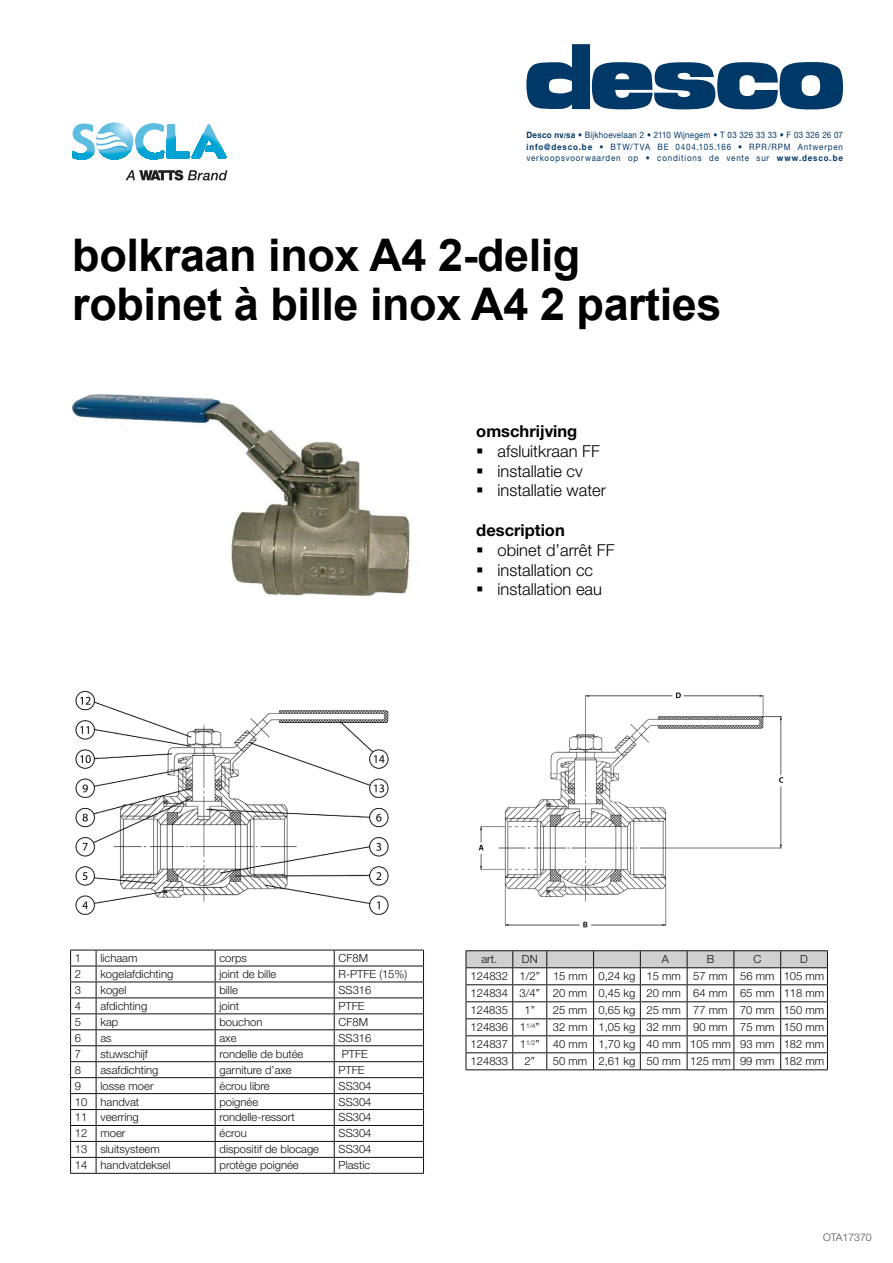
<style>
.page{position:relative;width:893px;height:1263px;background:#fff}
.page>*{position:absolute;margin:0;border:0;box-sizing:border-box;transform-origin:0 0}
.t1{font:700 45px/49.5px "Arial";letter-spacing:-.01em;color:#000}
.t2{font:300 16.5px "Helvetica Neue LT Std";color:#000}
.t3{font:700 16.5px "Helvetica Neue LT Std";color:#000}
.t4{font:300 11.25px "Helvetica Neue LT Std";color:#111212}
.t5{font:300 11.25px/17px "Helvetica Neue LT Std";color:#0f0f0f}
.t6{font:300 10.5px "Helvetica Neue LT Std";color:#4d4d4c}
.t7{font:8.85px/11.7px "Helvetica Neue LT Std";letter-spacing:.105em;color:#003867;text-align:justify;scale:.9 1}
.s1{font-weight:700}
.s2{font-weight:700;font-size:6.75px}
.s3{font-weight:500}
</style>
<div class="page">
<svg style="left:526px;top:44px;width:317px;height:66px"></svg>
<img style="left:72px;top:395px;width:339px;height:200px">
<img style="left:75px;top:690px;width:314px;height:225px">
<hr style="left:96px;top:950px;width:119px;height:1px;background:#111212">
<hr style="left:215px;top:950px;width:119px;height:1px;background:#111212">
<hr style="left:334px;top:950px;width:90px;height:1px;background:#111212">
<hr style="left:96px;top:966px;width:119px;height:1px;background:#111212">
<hr style="left:215px;top:966px;width:119px;height:1px;background:#111212">
<hr style="left:334px;top:966px;width:90px;height:1px;background:#111212">
<hr style="left:96px;top:982px;width:119px;height:1px;background:#111212">
<hr style="left:215px;top:982px;width:119px;height:1px;background:#111212">
<hr style="left:334px;top:982px;width:90px;height:1px;background:#111212">
<hr style="left:96px;top:997px;width:119px;height:1px;background:#111212">
<hr style="left:215px;top:997px;width:119px;height:1px;background:#111212">
<hr style="left:334px;top:997px;width:90px;height:1px;background:#111212">
<hr style="left:96px;top:1013px;width:119px;height:1px;background:#111212">
<hr style="left:215px;top:1013px;width:119px;height:1px;background:#111212">
<hr style="left:334px;top:1013px;width:90px;height:1px;background:#111212">
<hr style="left:96px;top:1029px;width:119px;height:1px;background:#111212">
<hr style="left:215px;top:1029px;width:119px;height:1px;background:#111212">
<hr style="left:334px;top:1029px;width:90px;height:1px;background:#111212">
<hr style="left:96px;top:1045px;width:119px;height:1px;background:#111212">
<hr style="left:215px;top:1045px;width:119px;height:1px;background:#111212">
<hr style="left:334px;top:1045px;width:90px;height:1px;background:#111212">
<hr style="left:96px;top:1061px;width:119px;height:1px;background:#111212">
<hr style="left:215px;top:1061px;width:119px;height:1px;background:#111212">
<hr style="left:334px;top:1061px;width:90px;height:1px;background:#111212">
<hr style="left:96px;top:1077px;width:119px;height:1px;background:#111212">
<hr style="left:215px;top:1077px;width:119px;height:1px;background:#111212">
<hr style="left:334px;top:1077px;width:90px;height:1px;background:#111212">
<hr style="left:96px;top:1093px;width:119px;height:1px;background:#111212">
<hr style="left:215px;top:1093px;width:119px;height:1px;background:#111212">
<hr style="left:334px;top:1093px;width:90px;height:1px;background:#111212">
<hr style="left:96px;top:1109px;width:119px;height:1px;background:#111212">
<hr style="left:215px;top:1109px;width:119px;height:1px;background:#111212">
<hr style="left:334px;top:1109px;width:90px;height:1px;background:#111212">
<hr style="left:96px;top:1125px;width:119px;height:1px;background:#111212">
<hr style="left:215px;top:1125px;width:119px;height:1px;background:#111212">
<hr style="left:334px;top:1125px;width:90px;height:1px;background:#111212">
<hr style="left:96px;top:1141px;width:119px;height:1px;background:#111212">
<hr style="left:215px;top:1141px;width:119px;height:1px;background:#111212">
<hr style="left:334px;top:1141px;width:90px;height:1px;background:#111212">
<hr style="left:96px;top:1157px;width:119px;height:1px;background:#111212">
<hr style="left:215px;top:1157px;width:119px;height:1px;background:#111212">
<svg style="left:215px;top:950px;width:1px;height:223px"></svg>
<hr style="left:334px;top:1157px;width:90px;height:1px;background:#111212">
<svg style="left:334px;top:950px;width:1px;height:223px"></svg>
<svg style="left:423px;top:950px;width:1px;height:223px"></svg>
<svg style="left:70px;top:950px;width:27px;height:224px"></svg>
<hr style="left:96px;top:1173px;width:119px;height:1px;background:#111212">
<hr style="left:215px;top:1173px;width:119px;height:1px;background:#111212">
<hr style="left:334px;top:1173px;width:90px;height:1px;background:#111212">
<img style="left:478px;top:692px;width:306px;height:236px">
<hr style="left:466px;top:950px;width:47px;height:1px;background:#0f0f0f">
<hr style="left:513px;top:950px;width:34px;height:1px;background:#0f0f0f">
<hr style="left:547px;top:950px;width:47px;height:1px;background:#0f0f0f">
<hr style="left:594px;top:950px;width:46px;height:1px;background:#0f0f0f">
<hr style="left:640px;top:950px;width:47px;height:1px;background:#0f0f0f">
<hr style="left:687px;top:950px;width:47px;height:1px;background:#0f0f0f">
<hr style="left:734px;top:950px;width:47px;height:1px;background:#0f0f0f">
<hr style="left:781px;top:950px;width:47px;height:1px;background:#0f0f0f">
<svg style="left:466px;top:951px;width:362px;height:118px"></svg>
<hr style="left:466px;top:1069px;width:47px;height:1px;background:#0f0f0f">
<hr style="left:513px;top:1069px;width:34px;height:1px;background:#0f0f0f">
<hr style="left:547px;top:1069px;width:47px;height:1px;background:#0f0f0f">
<hr style="left:594px;top:1069px;width:46px;height:1px;background:#0f0f0f">
<hr style="left:640px;top:1069px;width:47px;height:1px;background:#0f0f0f">
<hr style="left:687px;top:1069px;width:47px;height:1px;background:#0f0f0f">
<hr style="left:734px;top:1069px;width:47px;height:1px;background:#0f0f0f">
<hr style="left:781px;top:1069px;width:47px;height:1px;background:#0f0f0f">
<svg style="left:72px;top:122px;width:154px;height:38px"></svg>
<img style="left:125px;top:169px;width:103px;height:12px">
<p class="t7" style="left:526px;top:129px;width:353px"><span class="s1">Desco nv</span><span class="s2">/</span><span class="s1">sa</span> <span class="s3">•</span> Bijkhoevelaan 2 <span class="s3">•</span> 2110 Wijnegem <span class="s3">•</span> T 03 326 33 33 <span class="s3">•</span> F 03 326 26 07 <span class="s1">info@desco.be</span> <span class="s3">•</span> BTW/TVA BE 0404.105.166 <span class="s3">•</span> RPR/RPM Antwerpen verkoopsvoorwaarden op <span class="s3">•</span> conditions de vente sur <span class="s1">www.desco.be</span></p>
<h1 class="t1" style="left:72px;top:231px;width:651px">bolkraan inox A4 2-delig robinet à bille inox A4 2 parties</h1>
<h2 class="t3" style="left:476px;top:421px;width:103px">omschrijving</h2>
<h2 class="t2" style="left:476px;top:441px;width:125px">▪ afsluitkraan FF</h2>
<h2 class="t2" style="left:476px;top:461px;width:108px">▪ installatie cv</h2>
<h2 class="t2" style="left:476px;top:480px;width:131px">▪ installatie water</h2>
<h2 class="t3" style="left:476px;top:520px;width:90px">description</h2>
<h2 class="t2" style="left:476px;top:540px;width:140px">▪ obinet d’arrêt FF</h2>
<h2 class="t2" style="left:476px;top:560px;width:118px">▪ installation cc</h2>
<h2 class="t2" style="left:476px;top:579px;width:127px">▪ installation eau</h2>
<p class="t4" style="left:75px;top:951px;width:8px">1</p>
<p class="t4" style="left:100px;top:951px;width:39px">lichaam</p>
<p class="t4" style="left:219px;top:951px;width:29px">corps</p>
<p class="t4" style="left:338px;top:951px;width:31px">CF8M</p>
<p class="t4" style="left:75px;top:967px;width:8px">2</p>
<p class="t4" style="left:100px;top:967px;width:74px">kogelafdichting</p>
<p class="t4" style="left:219px;top:967px;width:58px">joint de bille</p>
<p class="t4" style="left:338px;top:967px;width:70px">R-PTFE (15%)</p>
<p class="t4" style="left:75px;top:983px;width:8px">3</p>
<p class="t4" style="left:100px;top:983px;width:28px">kogel</p>
<p class="t4" style="left:219px;top:983px;width:20px">bille</p>
<p class="t4" style="left:338px;top:983px;width:34px">SS316</p>
<p class="t4" style="left:75px;top:999px;width:8px">4</p>
<p class="t4" style="left:100px;top:999px;width:48px">afdichting</p>
<p class="t4" style="left:219px;top:999px;width:21px">joint</p>
<p class="t4" style="left:338px;top:999px;width:28px">PTFE</p>
<p class="t4" style="left:75px;top:1015px;width:8px">5</p>
<p class="t4" style="left:100px;top:1015px;width:19px">kap</p>
<p class="t4" style="left:219px;top:1015px;width:44px">bouchon</p>
<p class="t4" style="left:339px;top:1015px;width:31px">CF8M</p>
<p class="t4" style="left:75px;top:1031px;width:8px">6</p>
<p class="t4" style="left:100px;top:1031px;width:13px">as</p>
<p class="t4" style="left:219px;top:1031px;width:19px">axe</p>
<p class="t4" style="left:339px;top:1031px;width:34px">SS316</p>
<p class="t4" style="left:75px;top:1047px;width:8px">7</p>
<p class="t4" style="left:100px;top:1047px;width:49px">stuwschijf</p>
<p class="t4" style="left:219px;top:1047px;width:86px">rondelle de butée</p>
<p class="t4" style="left:342px;top:1047px;width:28px">PTFE</p>
<p class="t4" style="left:75px;top:1063px;width:8px">8</p>
<p class="t4" style="left:100px;top:1063px;width:60px">asafdichting</p>
<p class="t4" style="left:219px;top:1063px;width:74px">garniture d’axe</p>
<p class="t4" style="left:339px;top:1063px;width:28px">PTFE</p>
<p class="t4" style="left:75px;top:1079px;width:8px">9</p>
<p class="t4" style="left:100px;top:1079px;width:55px">losse moer</p>
<p class="t4" style="left:219px;top:1079px;width:52px">écrou libre</p>
<p class="t4" style="left:339px;top:1079px;width:34px">SS304</p>
<p class="t4" style="left:75px;top:1095px;width:66px">10 handvat</p>
<p class="t4" style="left:220px;top:1095px;width:40px">poignée</p>
<p class="t4" style="left:339px;top:1095px;width:34px">SS304</p>
<p class="t4" style="left:75px;top:1110px;width:65px">11 veerring</p>
<p class="t4" style="left:220px;top:1110px;width:77px">rondelle-ressort</p>
<p class="t4" style="left:339px;top:1110px;width:34px">SS304</p>
<p class="t4" style="left:75px;top:1126px;width:52px">12 moer</p>
<p class="t4" style="left:220px;top:1126px;width:29px">écrou</p>
<p class="t4" style="left:339px;top:1126px;width:34px">SS304</p>
<p class="t4" style="left:75px;top:1142px;width:86px">13 sluitsysteem</p>
<p class="t4" style="left:220px;top:1142px;width:101px">dispositif de blocage</p>
<p class="t4" style="left:339px;top:1142px;width:34px">SS304</p>
<p class="t4" style="left:75px;top:1158px;width:97px">14 handvatdeksel</p>
<p class="t4" style="left:220px;top:1158px;width:81px">protège poignée</p>
<p class="t4" style="left:339px;top:1158px;width:33px">Plastic</p>
<p class="t5" style="left:481px;top:950px;width:17px">art.</p>
<p class="t5" style="left:522px;top:950px;width:17px">DN</p>
<p class="t5" style="left:662px;top:950px;width:9px">A</p>
<p class="t5" style="left:707px;top:950px;width:9px">B</p>
<p class="t5" style="left:753px;top:950px;width:9px">C</p>
<p class="t5" style="left:471px;top:950px;width:355px;text-indent:330px">D<br>124832 1/2” 15 mm 0,24 kg 15 mm 57 mm 56 mm 105 mm<br>124834 3/4” 20 mm 0,45 kg 20 mm 64 mm 65 mm 118 mm<br>124835</p>
<p class="t5" style="left:470px;top:1001px;width:355px;text-align:justify;text-indent:82px">25 mm 0,65 kg 25 mm 77 mm 70 mm 150 mm 124836 1<sup>1/4</sup>” 32 mm 1,05 kg 32 mm 90 mm 75 mm 150 mm 124837 1<sup>1/2</sup>” 40 mm 1,70 kg 40 mm 105 mm 93 mm 182 mm 124833</p>
<p class="t5" style="left:524px;top:1001px;width:12px">1”</p>
<p class="t5" style="left:525px;top:1053px;width:12px">2”</p>
<p class="t5" style="left:553px;top:1053px;width:273px">50 mm 2,61 kg 50 mm 125 mm 99 mm 182 mm</p>
<p class="t6" style="left:823px;top:1231px;width:50px">OTA17370</p>
</div>
